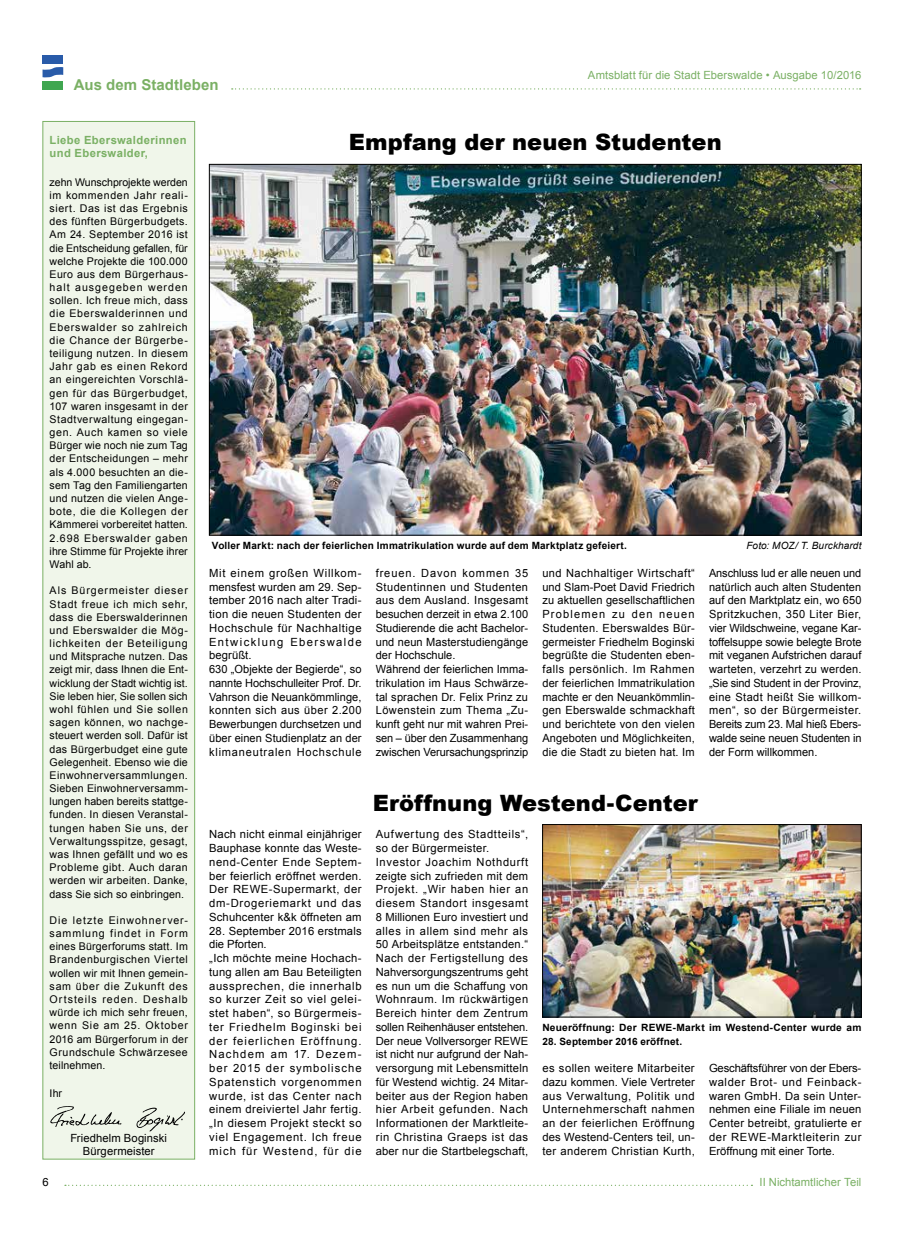
<style>
.page{position:relative;width:904px;height:1241px;background:#fff}
.page>*{position:absolute;margin:0;border:0;box-sizing:border-box;transform-origin:0 0}
.t1{font:900 22.5px "Arial";letter-spacing:.005em;color:#000}
.t2{font:700 15px "Arial";letter-spacing:.005em;color:#7ab064}
.t3{font:11.25px/13.8px "Arial";letter-spacing:.025em;color:#000;text-align:justify}
.t4{font:11.25px/13.8px "Arial";letter-spacing:.06em;color:#000}
.t5{font:11.25px/13.8px "Arial";letter-spacing:.005em;color:#000}
.t6{font:11.25px "Arial";letter-spacing:.005em;color:#7ab064}
.t7{font:700 11.25px/13.5px "Arial";letter-spacing:.035em;color:#7ab064}
.t8{font:10.62px/13.1px "Arial";letter-spacing:.02em;color:#000;text-align:justify}
.t9{font:700 10px "Arial";letter-spacing:.02em;color:#000}
.t10{font:italic 10px "Arial";letter-spacing:.015em;color:#000}
</style>
<div class="page">
<svg style="left:232px;top:88px;width:628px;height:1px"></svg>
<svg style="left:65px;top:1184px;width:687px;height:1px"></svg>
<div style="left:43px;top:55px;width:20px;height:8px;background:#295ba9"></div>
<svg style="left:43px;top:67px;width:20px;height:11px"></svg>
<div style="left:43px;top:81px;width:20px;height:8px;background:#3fa650"></div>
<div style="left:43px;top:121px;width:152px;height:1038px;background:#f0f6ea;border:1px solid #7ab064"></div>
<svg style="left:136px;top:1107px;width:49px;height:24px"></svg>
<svg style="left:50px;top:1106px;width:72px;height:21px"></svg>
<img style="left:211px;top:166px;width:648px;height:367px">
<img style="left:544px;top:826px;width:315px;height:189px">
<div style="left:542px;top:824px;width:319px;height:193px;border:1px solid #000"></div>
<h2 class="t2" style="left:74px;top:74px;width:146px">Aus dem Stadtleben</h2>
<p class="t7" style="left:50px;top:133px;width:138px">Liebe Eberswalderinnen und Eberswalder,</p>
<p class="t6" style="left:588px;top:68px;width:275px">Amtsblatt für die Stadt Eberswalde • Ausgabe 10/2016</p>
<h1 class="t1" style="left:349px;top:126px;width:374px">Empfang der neuen Studenten</h1>
<p class="t8" style="left:50px;top:175px;width:140px">zehn Wunschprojekte werden im kommenden Jahr reali&shy;siert. Das ist das Ergebnis des fünften Bürgerbudgets.<br>Am 24. September 2016 ist die Entscheidung gefallen, für welche Projekte die 100.000<br>Euro aus dem Bürgerhaus&shy;halt ausgegeben werden sollen. Ich freue mich, dass die Eberswalderinnen und Eberswalder so zahlreich die Chance der Bürgerbe&shy;teiligung nutzen. In diesem Jahr gab es einen Rekord an eingereichten Vorschlä&shy;gen für das Bürgerbudget, 107 waren insgesamt in der Stadtverwaltung eingegan&shy;gen. Auch kamen so viele Bürger wie noch nie zum Tag der Entscheidungen – mehr als 4.000 besuchten an die&shy;sem Tag den Familiengarten und nutzen die vielen Ange&shy;bote, die die Kollegen der Kämmerei vorbereitet hatten.<br>2.698 Eberswalder gaben ihre Stimme für Projekte ihrer Wahl ab.</p>
<p class="t8" style="left:50px;top:584px;width:140px">Als Bürgermeister dieser Stadt freue ich mich sehr, dass die Eberswalderinnen und Eberswalder die Mög&shy;lichkeiten der Beteiligung und Mitsprache nutzen. Das zeigt mir, dass Ihnen die Ent&shy;wicklung der Stadt wichtig ist.<br>Sie leben hier, Sie sollen sich wohl fühlen und Sie sollen sagen können, wo nachge&shy;steuert werden soll. Dafür ist das Bürgerbudget eine gute Gelegenheit. Ebenso wie die Einwohnerversammlungen.<br>Sieben Einwohnerversamm&shy;lungen haben bereits stattge&shy;funden. In diesen Veranstal&shy;tungen haben Sie uns, der Verwaltungsspitze, gesagt, was Ihnen gefällt und wo es Probleme gibt. Auch daran werden wir arbeiten. Danke, dass Sie sich so einbringen.</p>
<p class="t8" style="left:50px;top:913px;width:140px">Die letzte Einwohnerver&shy;sammlung findet in Form eines Bürgerforums statt. Im Brandenburgischen Viertel wollen wir mit Ihnen gemein&shy;sam über die Zukunft des Ortsteils reden. Deshalb würde ich mich sehr freuen, wenn Sie am 25. Oktober 2016 am Bürgerforum in der Grundschule Schwärzesee teilnehmen.</p>
<p class="t8" style="left:50px;top:1087px;width:14px">Ihr</p>
<p class="t3" style="left:43px;top:1174px;width:8px">6</p>
<p class="t3" style="left:70px;top:1131px;width:98px;line-height:12.5px;text-align:center">Friedhelm Boginski<br>Bürgermeister</p>
<p class="t9" style="left:212px;top:539px;width:416px">Voller Markt: nach der feierlichen Immatrikulation wurde auf dem Marktplatz gefeiert.</p>
<p class="t10" style="left:746px;top:539px;width:117px">Foto: MOZ/ T. Burckhardt</p>
<p class="t3" style="left:209px;top:566px;width:154px;text-align:left">Mit einem großen Willkom&shy;mensfest wurden am 29. Sep&shy;tember 2016 nach alter Tradi&shy;tion die neuen Studenten der<br>Hochschule für Nachhaltige<br>Entwicklung Eberswalde begrüßt.<br>630 „Objekte der Begierde“, so nannte Hochschulleiter Prof. Dr.<br>Vahrson die Neuankömmlinge, konnten sich aus über 2.200<br>Bewerbungen durchsetzen und über einen Studienplatz an der klimaneutralen Hochschule</p>
<p class="t5" style="left:376px;top:566px;width:154px">freuen. Davon kommen 35<br>Studentinnen und Studenten aus dem Ausland. Insgesamt besuchen derzeit in etwa 2.100<br>Studierende die acht Bachelor&shy;und neun Masterstudiengänge der Hochschule.<br>Während der feierlichen Imma&shy;trikulation im Haus Schwärze&shy;tal sprachen Dr. Felix Prinz zu<br>Löwenstein zum Thema „Zu&shy;kunft geht nur mit wahren Prei&shy;sen – über den Zusammenhang zwischen Verursachungsprinzip</p>
<p class="t3" style="left:542px;top:566px;width:154px">und Nachhaltiger Wirtschaft“ und Slam-Poet David Friedrich zu aktuellen gesellschaftlichen Problemen zu den neuen Studenten. Eberswaldes Bür&shy;germeister Friedhelm Boginski begrüßte die Studenten eben&shy;falls persönlich. Im Rahmen der feierlichen Immatrikulation machte er den Neuankömmlin&shy;gen Eberswalde schmackhaft und berichtete von den vielen Angeboten und Möglichkeiten, die die Stadt zu bieten hat. Im</p>
<p class="t3" style="left:709px;top:566px;width:154px">Anschluss lud er alle neuen und natürlich auch alten Studenten auf den Marktplatz ein, wo 650<br>Spritzkuchen, 350 Liter Bier, vier Wildschweine, vegane Kar&shy;toffelsuppe sowie belegte Brote mit veganen Aufstrichen darauf warteten, verzehrt zu werden. „Sie sind Student in der Provinz, eine Stadt heißt Sie willkom&shy;men“, so der Bürgermeister.<br>Bereits zum 23. Mal hieß Ebers&shy;walde seine neuen Studenten in der Form willkommen.</p>
<p class="t3" style="left:209px;top:827px;width:154px">Nach nicht einmal einjähriger Bauphase konnte das Weste&shy;nend-Center Ende Septem&shy;ber feierlich eröffnet werden.<br>Der REWE-Supermarkt, der dm-Drogeriemarkt und das Schuhcenter k&amp;k öffneten am</p>
<p class="t4" style="left:209px;top:923px;width:154px">28. September 2016 erstmals die Pforten.<br>„Ich möchte meine Hochach&shy;tung allen am Bau Beteiligten aussprechen, die innerhalb so kurzer Zeit so viel gelei&shy;stet haben“, so Bürgermeis&shy;ter Friedhelm Boginski bei der feierlichen Eröffnung.<br>Nachdem am 17. Dezem&shy;ber 2015 der symbolische<br>Spatenstich vorgenommen wurde, ist das Center nach einem dreiviertel Jahr fertig. „In diesem Projekt steckt so viel Engagement. Ich freue mich für Westend, für die</p>
<h1 class="t1" style="left:373px;top:786px;width:326px">Eröffnung Westend-Center</h1>
<p class="t3" style="left:376px;top:827px;width:154px;text-align:left">Aufwertung des Stadtteils“, so der Bürgermeister.<br>Investor Joachim Nothdurft zeigte sich zufrieden mit dem<br>Projekt. „Wir haben hier an diesem Standort insgesamt<br>8 Millionen Euro investiert und alles in allem sind mehr als<br>50 Arbeitsplätze entstanden.“<br>Nach der Fertigstellung des<br>Nahversorgungszentrums geht es nun um die Schaffung von<br>Wohnraum. Im rückwärtigen<br>Bereich hinter dem Zentrum sollen Reihenhäuser entstehen.<br>Der neue Vollversorger REWE ist nicht nur aufgrund der Nah&shy;versorgung mit Lebensmitteln für Westend wichtig. 24 Mitar&shy;beiter aus der Region haben hier Arbeit gefunden. Nach<br>Informationen der Marktleite&shy;rin Christina Graeps ist das aber nur die Startbelegschaft,</p>
<p class="t9" style="left:542px;top:1020px;width:320px">Neueröffnung: Der REWE-Markt im Westend-Center wurde am</p>
<p class="t9" style="left:542px;top:1034px;width:141px">28. September 2016 eröffnet.</p>
<p class="t3" style="left:542px;top:1061px;width:154px">es sollen weitere Mitarbeiter dazu kommen. Viele Vertreter aus Verwaltung, Politik und Unternehmerschaft nahmen an der feierlichen Eröffnung des Westend-Centers teil, un&shy;ter anderem Christian Kurth,</p>
<p class="t3" style="left:709px;top:1061px;width:154px">Geschäftsführer von der Ebers&shy;walder Brot- und Feinback&shy;waren GmbH. Da sein Unter&shy;nehmen eine Filiale im neuen Center betreibt, gratulierte er der REWE-Marktleiterin zur Eröffnung mit einer Torte.</p>
<p class="t6" style="left:759px;top:1174px;width:103px">II Nichtamtlicher Teil</p>
</div>
